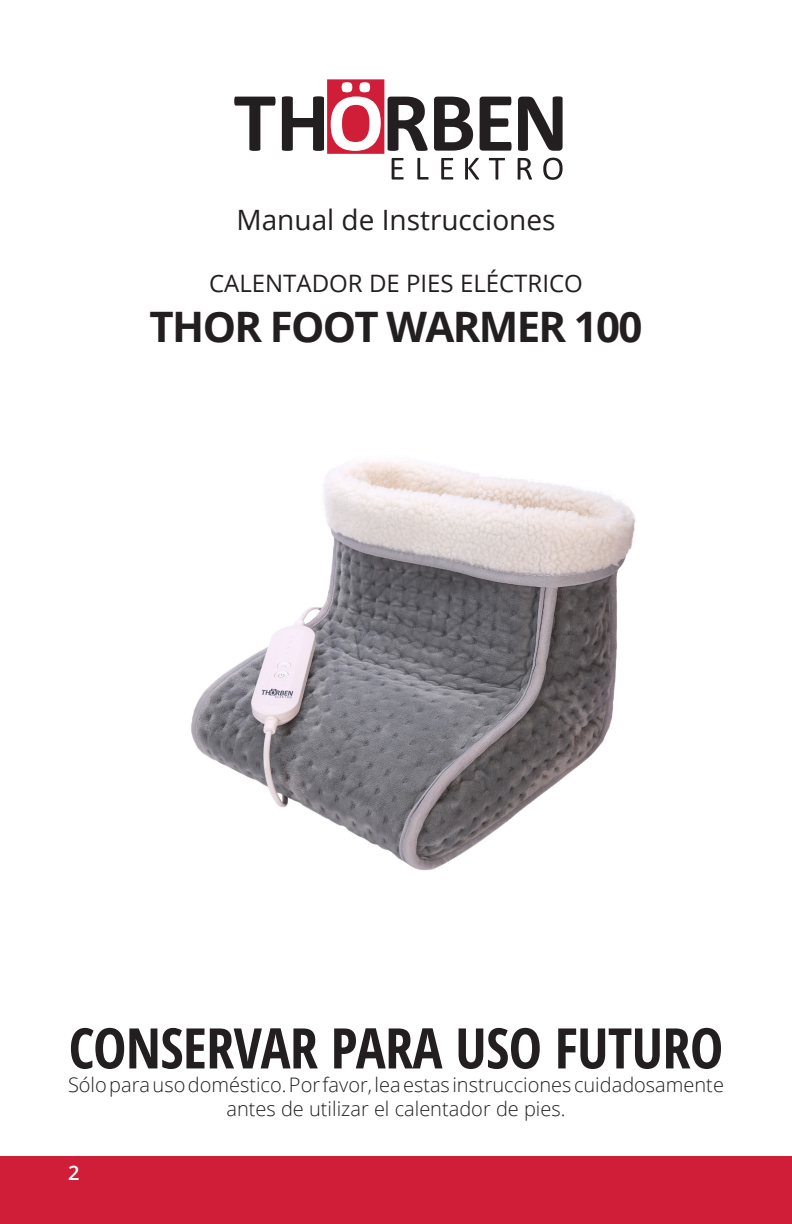
<style>
.page{position:relative;width:792px;height:1224px;background:#fff}
.page>*{position:absolute;margin:0;border:0;box-sizing:border-box;transform-origin:0 0}
.t1{font:700 56px "Open Sans Condensed";letter-spacing:-.01em;color:#231f20}
.t2{font:700 42px "Open Sans";letter-spacing:-.04em;color:#231f20}
.t3{font:28px "Open Sans";color:#231f20}
.t4{font:24px "Open Sans";color:#231f20}
.t5{font:300 20px/24px "Open Sans";color:#231f20;text-align:center}
.t6{font:600 20px "Open Sans";color:#fff}
</style>
<div class="page">
<div style="left:0;top:1156px;width:792px;height:68px;background:#d01e39"></div>
<svg style="left:518px;top:158px;width:14px;height:22px"></svg>
<svg style="left:543px;top:158px;width:20px;height:22px"></svg>
<svg style="left:234px;top:97px;width:42px;height:54px"></svg>
<svg style="left:518px;top:96px;width:45px;height:55px"></svg>
<svg style="left:282px;top:79px;width:230px;height:101px"></svg>
<img style="left:191px;top:461px;width:445px;height:410px">
<p class="t3" style="left:236px;top:200px;width:321px">Manual de Instrucciones</p>
<p class="t4" style="left:209px;top:267px;width:375px">CALENTADOR DE PIES ELÉCTRICO</p>
<p class="t2" style="left:150px;top:298px;width:494px">THOR FOOT WARMER 100</p>
<p class="t1" style="left:69px;top:1009px;width:656px">CONSERVAR PARA USO FUTURO</p>
<p class="t5" style="left:68px;top:1073px;width:657px">Sólo para uso doméstico. Por favor, lea estas instrucciones cuidadosamente antes de utilizar el calentador de pies.</p>
<p class="t6" style="left:68px;top:1160px;width:13px">2</p>
</div>
